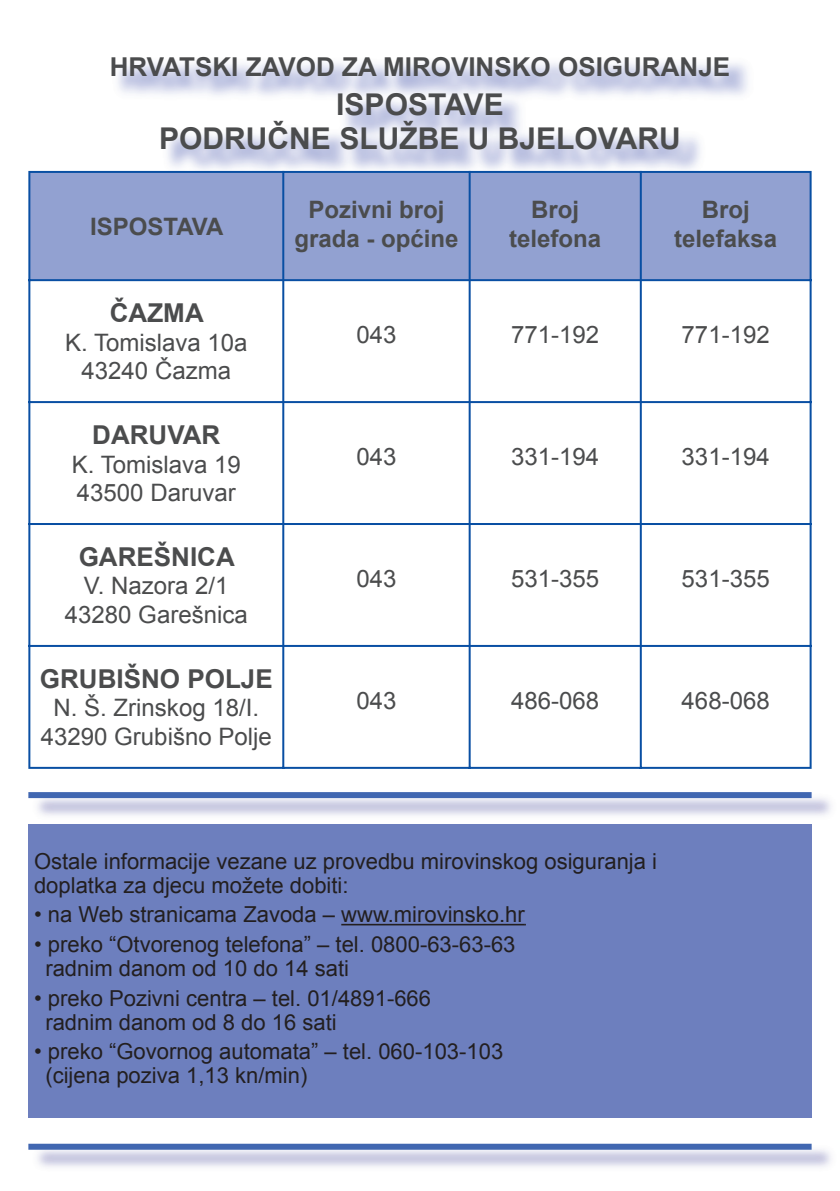
<style>
.page{position:relative;width:840px;height:1191px;background:#fff}
.page>*{position:absolute;margin:0;border:0;box-sizing:border-box;transform-origin:0 0}
.t1{font:700 30px/33.6px "Arial";color:#4b4c4d;text-align:center}
.t2{font:700 26px "Arial";color:#4b4c4d}
.t3{font:24px/28.8px "Arial";color:#4b4c4d;text-align:center}
.t4{font:700 24px/28.8px "Arial";color:#4b4c4d;text-align:center}
.t5{font:22px/24px "Arial";color:#231f20}
</style>
<div class="page">
<div style="left:28px;top:824px;width:783px;height:293px;background:#6d7fbe"></div>
<hr style="left:341px;top:923px;width:183px;height:2px;background:#231f20">
<div style="left:28px;top:792px;width:783px;height:6px;background:#4167b1"></div>
<div style="left:28px;top:1143px;width:783px;height:6px;background:#4167b1"></div>
<div style="left:30px;top:173px;width:779px;height:106px;background:#92a1d1"></div>
<hr style="left:28px;top:171px;width:254px;height:2px;background:#094fa3">
<hr style="left:28px;top:173px;width:2px;height:106px;background:#094fa3">
<hr style="left:284px;top:171px;width:184px;height:2px;background:#094fa3">
<hr style="left:282px;top:171px;width:2px;height:108px;background:#094fa3">
<hr style="left:470px;top:171px;width:169px;height:2px;background:#094fa3">
<hr style="left:468px;top:171px;width:2px;height:108px;background:#094fa3">
<hr style="left:641px;top:171px;width:170px;height:2px;background:#094fa3">
<hr style="left:639px;top:171px;width:2px;height:108px;background:#094fa3">
<hr style="left:809px;top:173px;width:2px;height:106px;background:#094fa3">
<hr style="left:28px;top:279px;width:256px;height:2px;background:#094fa3">
<hr style="left:28px;top:281px;width:2px;height:120px;background:#094fa3">
<hr style="left:284px;top:279px;width:186px;height:2px;background:#094fa3">
<hr style="left:282px;top:281px;width:2px;height:120px;background:#094fa3">
<hr style="left:470px;top:279px;width:171px;height:2px;background:#094fa3">
<hr style="left:468px;top:281px;width:2px;height:120px;background:#094fa3">
<hr style="left:641px;top:279px;width:170px;height:2px;background:#094fa3">
<hr style="left:639px;top:281px;width:2px;height:120px;background:#094fa3">
<hr style="left:809px;top:281px;width:2px;height:120px;background:#094fa3">
<hr style="left:28px;top:401px;width:256px;height:2px;background:#094fa3">
<hr style="left:28px;top:403px;width:2px;height:120px;background:#094fa3">
<hr style="left:284px;top:401px;width:186px;height:2px;background:#094fa3">
<hr style="left:282px;top:403px;width:2px;height:120px;background:#094fa3">
<hr style="left:470px;top:401px;width:171px;height:2px;background:#094fa3">
<hr style="left:468px;top:403px;width:2px;height:120px;background:#094fa3">
<hr style="left:641px;top:401px;width:170px;height:2px;background:#094fa3">
<hr style="left:639px;top:403px;width:2px;height:120px;background:#094fa3">
<hr style="left:809px;top:403px;width:2px;height:120px;background:#094fa3">
<hr style="left:28px;top:523px;width:256px;height:2px;background:#094fa3">
<hr style="left:28px;top:525px;width:2px;height:120px;background:#094fa3">
<hr style="left:284px;top:523px;width:186px;height:2px;background:#094fa3">
<hr style="left:282px;top:525px;width:2px;height:120px;background:#094fa3">
<hr style="left:470px;top:523px;width:171px;height:2px;background:#094fa3">
<hr style="left:468px;top:525px;width:2px;height:120px;background:#094fa3">
<hr style="left:641px;top:523px;width:170px;height:2px;background:#094fa3">
<hr style="left:639px;top:525px;width:2px;height:120px;background:#094fa3">
<hr style="left:809px;top:525px;width:2px;height:120px;background:#094fa3">
<hr style="left:28px;top:645px;width:256px;height:2px;background:#094fa3">
<hr style="left:28px;top:647px;width:2px;height:120px;background:#094fa3">
<hr style="left:284px;top:645px;width:186px;height:2px;background:#094fa3">
<hr style="left:282px;top:647px;width:2px;height:122px;background:#094fa3">
<hr style="left:470px;top:645px;width:171px;height:2px;background:#094fa3">
<hr style="left:468px;top:647px;width:2px;height:122px;background:#094fa3">
<hr style="left:641px;top:645px;width:170px;height:2px;background:#094fa3">
<hr style="left:639px;top:647px;width:2px;height:122px;background:#094fa3">
<hr style="left:809px;top:647px;width:2px;height:120px;background:#094fa3">
<hr style="left:28px;top:767px;width:254px;height:2px;background:#094fa3">
<hr style="left:284px;top:767px;width:184px;height:2px;background:#094fa3">
<hr style="left:470px;top:767px;width:169px;height:2px;background:#094fa3">
<hr style="left:641px;top:767px;width:170px;height:2px;background:#094fa3">
<p class="t2" style="left:110px;top:49px;width:621px">HRVATSKI ZAVOD ZA MIROVINSKO OSIGURANJE</p>
<h1 class="t1" style="left:159px;top:89px;width:523px">ISPOSTAVE<br>PODRUČNE SLUŽBE U BJELOVARU</h1>
<p class="t4" style="left:90px;top:213px;width:135px">ISPOSTAVA</p>
<p class="t4" style="left:294px;top:196px;width:166px">Pozivni broj grada - općine</p>
<p class="t4" style="left:509px;top:196px;width:94px">Broj telefona</p>
<p class="t4" style="left:674px;top:196px;width:104px">Broj telefaksa</p>
<p class="t2" style="left:110px;top:295px;width:95px">ČAZMA</p>
<p class="t3" style="left:65px;top:328px;width:184px">K. Tomislava 10a<br>43240 Čazma</p>
<p class="t3" style="left:356px;top:320px;width:42px">043</p>
<p class="t3" style="left:511px;top:320px;width:90px">771-192</p>
<p class="t3" style="left:681px;top:320px;width:90px">771-192</p>
<p class="t2" style="left:92px;top:417px;width:130px">DARUVAR</p>
<p class="t3" style="left:72px;top:450px;width:170px;text-align:left">K. Tomislava 19<br>43500 Daruvar</p>
<p class="t3" style="left:356px;top:442px;width:42px">043</p>
<p class="t3" style="left:511px;top:442px;width:90px">331-194</p>
<p class="t3" style="left:681px;top:442px;width:90px">331-194</p>
<p class="t2" style="left:79px;top:539px;width:158px">GAREŠNICA</p>
<p class="t3" style="left:65px;top:572px;width:184px">V. Nazora 2/1<br>43280 Garešnica</p>
<p class="t3" style="left:356px;top:564px;width:42px">043</p>
<p class="t3" style="left:511px;top:564px;width:90px">531-355</p>
<p class="t3" style="left:681px;top:564px;width:90px">531-355</p>
<p class="t2" style="left:40px;top:661px;width:234px">GRUBIŠNO POLJE</p>
<p class="t3" style="left:41px;top:694px;width:232px">N. Š. Zrinskog 18/I.<br>43290 Grubišno Polje</p>
<p class="t3" style="left:356px;top:686px;width:42px">043</p>
<p class="t3" style="left:511px;top:686px;width:90px">486-068</p>
<p class="t3" style="left:681px;top:686px;width:90px">468-068</p>
<p class="t5" style="left:34px;top:849px;width:624px">Ostale informacije vezane uz provedbu mirovinskog osiguranja i doplatka za djecu možete dobiti:</p>
<p class="t5" style="left:34px;top:902px;width:492px">• na Web stranicama Zavoda – www.mirovinsko.hr</p>
<p class="t5" style="left:45px;top:932px;width:471px;text-indent:-11px">• preko “Otvorenog telefona” – tel. 0800-63-63-63 radnim danom od 10 do 14 sati</p>
<p class="t5" style="left:45px;top:986px;width:387px;text-indent:-11px">• preko Pozivni centra – tel. 01/4891-666 radnim danom od 8 do 16 sati</p>
<p class="t5" style="left:45px;top:1039px;width:459px;text-indent:-11px">• preko “Govornog automata” – tel. 060-103-103 (cijena poziva 1,13 kn/min)</p>
</div>
